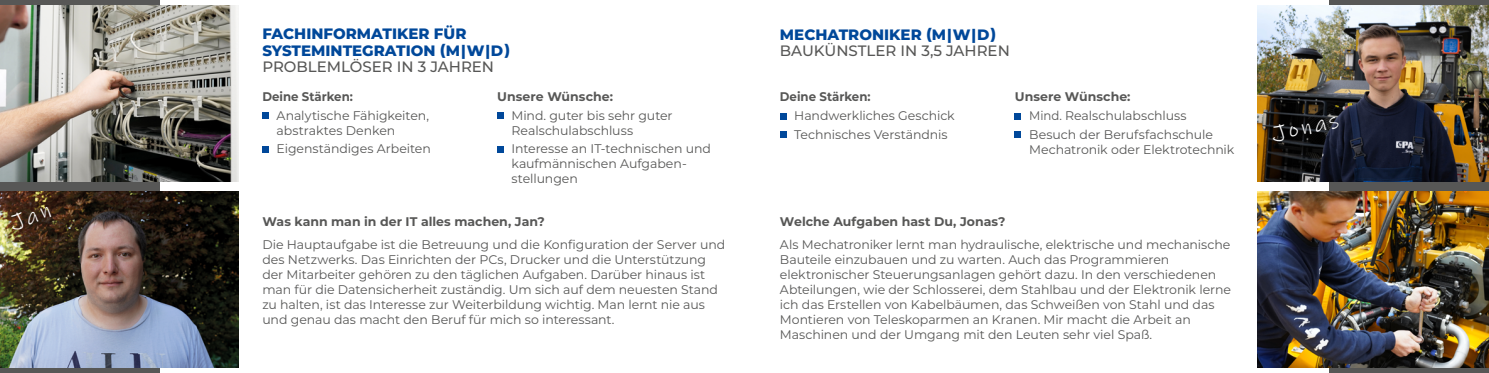
<style>
.page{position:relative;width:1489px;height:373px;background:#fff}
.page>*{position:absolute;margin:0;border:0;box-sizing:border-box;transform-origin:0 0}
.t1{font:22.5px "Ink Free";color:#fff}
.t2{font:800 15px/16.1px "Montserrat";color:#00489a}
.t3{font:500 15px "Montserrat";color:#575756}
.t4{font:12.5px/15px "Montserrat";letter-spacing:-.005em;color:#575756}
.t5{font:700 12.5px "Montserrat";color:#575756}
.t6{font:12.5px/18.6px "Montserrat";letter-spacing:-.005em;color:#575756;scale:.94 1}
.t7{font:700 12.5px "Montserrat";color:#575756;scale:.94 1}
</style>
<div class="page">
<div style="left:1329px;top:0;width:159px;height:372px;background:#575756"></div>
<div style="left:0;top:0;width:159px;height:372px;background:#575756"></div>
<img style="left:1257px;top:191px;width:231px;height:176px">
<img style="left:1257px;top:5px;width:231px;height:176px">
<svg style="left:780px;top:113px;width:6px;height:6px"></svg>
<svg style="left:780px;top:131px;width:6px;height:6px"></svg>
<svg style="left:1014px;top:113px;width:6px;height:6px"></svg>
<svg style="left:1014px;top:131px;width:6px;height:6px"></svg>
<svg style="left:262px;top:112px;width:6px;height:6px"></svg>
<svg style="left:262px;top:146px;width:6px;height:6px"></svg>
<svg style="left:497px;top:112px;width:6px;height:6px"></svg>
<svg style="left:497px;top:146px;width:6px;height:6px"></svg>
<img style="left:0;top:191px;width:239px;height:176px">
<img style="left:0;top:5px;width:239px;height:176px">
<svg style="left:8px;top:206px;width:43px;height:25px"></svg>
<p class="t2" style="left:262px;top:25px;width:249px">FACHINFORMATIKER FÜR<br>SYSTEMINTEGRATION (M|W|D)</p>
<p class="t3" style="left:262px;top:56px;width:233px">PROBLEMLÖSER IN 3 JAHREN</p>
<p class="t7" style="left:262px;top:87px;width:98px">Deine Stärken:</p>
<p class="t4" style="left:276px;top:107px;width:154px">Analytische Fähigkeiten, abstraktes Denken</p>
<p class="t4" style="left:276px;top:141px;width:156px">Eigenständiges Arbeiten</p>
<p class="t5" style="left:497px;top:87px;width:117px">Unsere Wünsche:</p>
<p class="t4" style="left:511px;top:107px;width:162px">Mind. guter bis sehr guter<br>Realschulabschluss</p>
<p class="t4" style="left:511px;top:141px;width:201px">Interesse an IT-technischen und kaufmännischen Aufgaben&shy;stellungen</p>
<p class="t5" style="left:262px;top:212px;width:284px">Was kann man in der IT alles machen, Jan?</p>
<p class="t4" style="left:262px;top:236px;width:464px">Die Hauptaufgabe ist die Betreuung und die Konfiguration der Server und des Netzwerks. Das Einrichten der PCs, Drucker und die Unterstützung der Mitarbeiter gehören zu den täglichen Aufgaben. Darüber hinaus ist man für die Datensicherheit zuständig. Um sich auf dem neuesten Stand zu halten, ist das Interesse zur Weiterbildung wichtig. Man lernt nie aus und genau das macht den Beruf für mich so interessant.</p>
<p class="t2" style="left:780px;top:25px;width:218px">MECHATRONIKER (M|W|D)</p>
<p class="t3" style="left:780px;top:40px;width:231px">BAUKÜNSTLER IN 3,5 JAHREN</p>
<p class="t7" style="left:780px;top:88px;width:98px">Deine Stärken:</p>
<p class="t4" style="left:794px;top:106px;width:162px;line-height:18.6px">Handwerkliches Geschick<br>Technisches Verständnis</p>
<p class="t5" style="left:1014px;top:88px;width:117px">Unsere Wünsche:</p>
<p class="t6" style="left:1029px;top:106px;width:197px">Mind. Realschulabschluss<br>Besuch der Berufsfachschule</p>
<p class="t4" style="left:1029px;top:141px;width:207px">Mechatronik oder Elektrotechnik</p>
<p class="t5" style="left:780px;top:212px;width:227px">Welche Aufgaben hast Du, Jonas?</p>
<p class="t4" style="left:780px;top:236px;width:452px">Als Mechatroniker lernt man hydraulische, elektrische und mechanische Bauteile einzubauen und zu warten. Auch das Programmieren elektronischer Steuerungsanlagen gehört dazu. In den verschiedenen Abteilungen, wie der Schlosserei, dem Stahlbau und der Elektronik lerne ich das Erstellen von Kabelbäumen, das Schweißen von Stahl und das Montieren von Teleskoparmen an Kranen. Mir macht die Arbeit an Maschinen und der Umgang mit den Leuten sehr viel Spaß.</p>
<h1 class="t1" style="left:1269px;top:119px;width:69px;rotate:-12deg">Jonas</h1>
</div>
